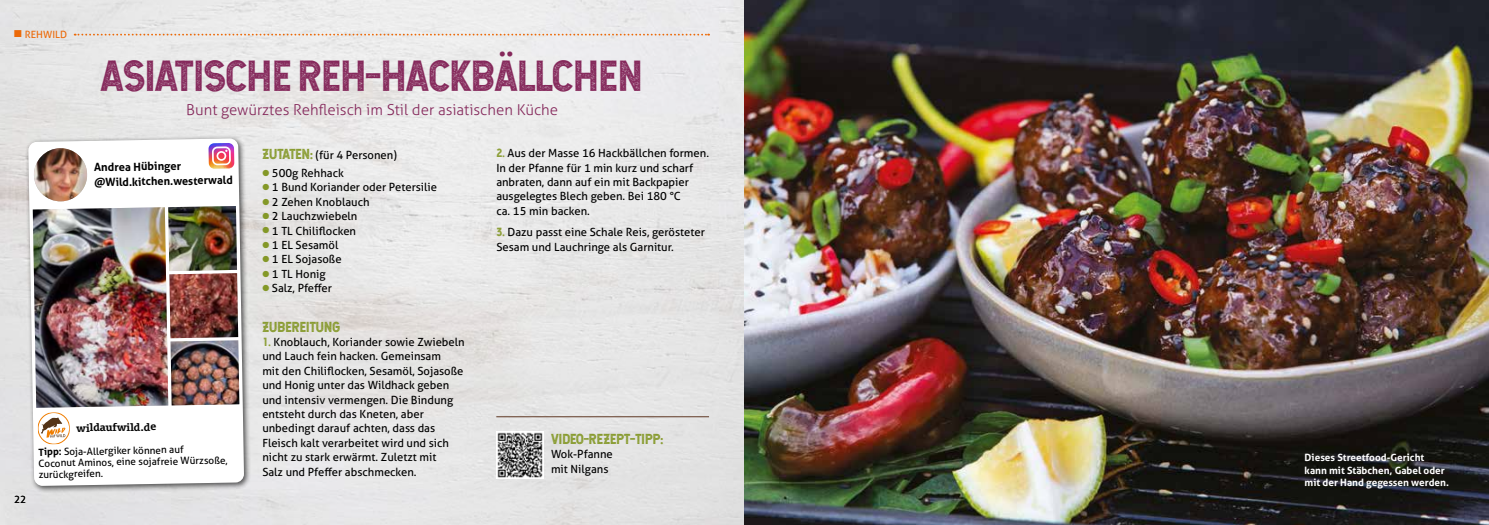
<style>
.page{position:relative;width:1489px;height:525px;background:#fff}
.page>*{position:absolute;margin:0;border:0;box-sizing:border-box;transform-origin:0 0}
.t1{font:41.25px "Hansief Rough";color:#85285b}
.t2{font:300 15px "Aller";color:#85285b}
.t3{font:13.75px "Hansief Rough";color:#849827}
.t4{font:11.25px/14.4px "Aller";color:#000}
.t5{font:700 11.25px/15px "Aller";color:#000}
.t6{font:10px/11.2px "Aller";color:#000}
.t7{font:700 10px/12.5px "Aller";color:#fff}
.t8{font:700 10px "Olsen Offc Pro";color:#000}
.t9{font:10px "Aller";color:#ec6907}
.t10{font:300 10px "Aller";color:#000}
.s1{font-family:"Hansief Rough";color:#849827}
.s2{font-family:"Hansief Rough";font-size:13.75px;color:#849827}
.s3{color:#849827}
.s4{font-weight:700}
</style>
<div class="page">
<img style="left:0;top:0;width:1488px;height:524px">
<svg style="left:75px;top:34px;width:634px;height:2px"></svg>
<div style="left:25px;top:135px;width:227px;height:358px;background:#000;opacity:.66"></div>
<svg style="left:28px;top:138px;width:216px;height:347px"></svg>
<img style="left:34px;top:148px;width:53px;height:53px">
<img style="left:33px;top:206px;width:206px;height:238px">
<hr style="left:496px;top:416px;width:213px;height:1px;background:#603925">
<img style="left:496px;top:431px;width:48px;height:47px">
<svg style="left:208px;top:143px;width:26px;height:26px"></svg>
<p class="t9" style="left:14px;top:28px;width:54px">■ REHWILD</p>
<p class="t10" style="left:14px;top:492px;width:13px">22</p>
<h1 class="t1" style="left:102px;top:49px;width:543px">ASIATISCHE REH-HACKBÄLLCHEN</h1>
<h2 class="t2" style="left:186px;top:100px;width:373px">Bunt gewürztes Rehfleisch im Stil der asiatischen Küche</h2>
<p class="t4" style="left:496px;top:146px;width:214px"><span class="s1">2.</span> Aus der Masse 16 Hackbällchen formen.<br>In der Pfanne für 1 min kurz und scharf anbraten, dann auf ein mit Backpapier ausgelegtes Blech geben. Bei 180 °C<br>ca. 15 min backen.</p>
<p class="t4" style="left:496px;top:225px;width:210px"><span class="s1">3.</span> Dazu passt eine Schale Reis, gerösteter<br>Sesam und Lauchringe als Garnitur.</p>
<p class="t4" style="left:262px;top:148px;width:136px"><span class="s2">ZUTATEN:</span> (für 4 Personen)</p>
<p class="t4" style="left:262px;top:166px;width:83px"><span class="s3">●</span> 500g Rehhack</p>
<p class="t4" style="left:262px;top:180px;width:176px"><span class="s3">●</span> 1 Bund Koriander oder Petersilie</p>
<p class="t4" style="left:262px;top:194px;width:109px"><span class="s3">●</span> 2 Zehen Knoblauch</p>
<p class="t4" style="left:262px;top:209px;width:97px"><span class="s3">●</span> 2 Lauchzwiebeln</p>
<p class="t4" style="left:262px;top:223px;width:95px"><span class="s3">●</span> 1 TL Chiliflocken</p>
<p class="t4" style="left:262px;top:238px;width:78px"><span class="s3">●</span> 1 EL Sesamöl</p>
<p class="t4" style="left:262px;top:252px;width:81px"><span class="s3">●</span> 1 EL Sojasoße</p>
<p class="t4" style="left:262px;top:266px;width:65px"><span class="s3">●</span> 1 TL Honig</p>
<p class="t4" style="left:262px;top:281px;width:71px"><span class="s3">●</span> Salz, Pfeffer</p>
<p class="t3" style="left:262px;top:317px;width:80px">ZUBEREITUNG</p>
<p class="t4" style="left:262px;top:334px;width:204px"><span class="s1">1.</span> Knoblauch, Koriander sowie Zwiebeln und Lauch fein hacken. Gemeinsam<br>mit den Chiliflocken, Sesamöl, Sojasoße und Honig unter das Wildhack geben und intensiv vermengen. Die Bindung entsteht durch das Kneten, aber unbedingt darauf achten, dass das Fleisch kalt verarbeitet wird und sich nicht zu stark erwärmt. Zuletzt mit<br>Salz und Pfeffer abschmecken.</p>
<p class="t5" style="left:94px;top:160px;width:140px;rotate:-1deg">Andrea Hübinger @Wild.kitchen.westerwald</p>
<p class="t8" style="left:76px;top:420px;width:81px;rotate:-1deg">wildaufwild.de</p>
<p class="t3" style="left:551px;top:430px;width:114px">VIDEO-REZEPT-TIPP:</p>
<p class="t4" style="left:551px;top:447px;width:63px">Wok-Pfanne mit Nilgans</p>
<p class="t6" style="left:38px;top:446px;width:191px;rotate:-1deg"><span class="s4">Tipp:</span> Soja-Allergiker können auf<br>Coconut Aminos, eine sojafreie Würzsoße, zurückgreifen.</p>
<p class="t7" style="left:1304px;top:451px;width:146px">Dieses Streetfood-Gericht kann mit Stäbchen, Gabel oder mit der Hand gegessen werden.</p>
</div>
